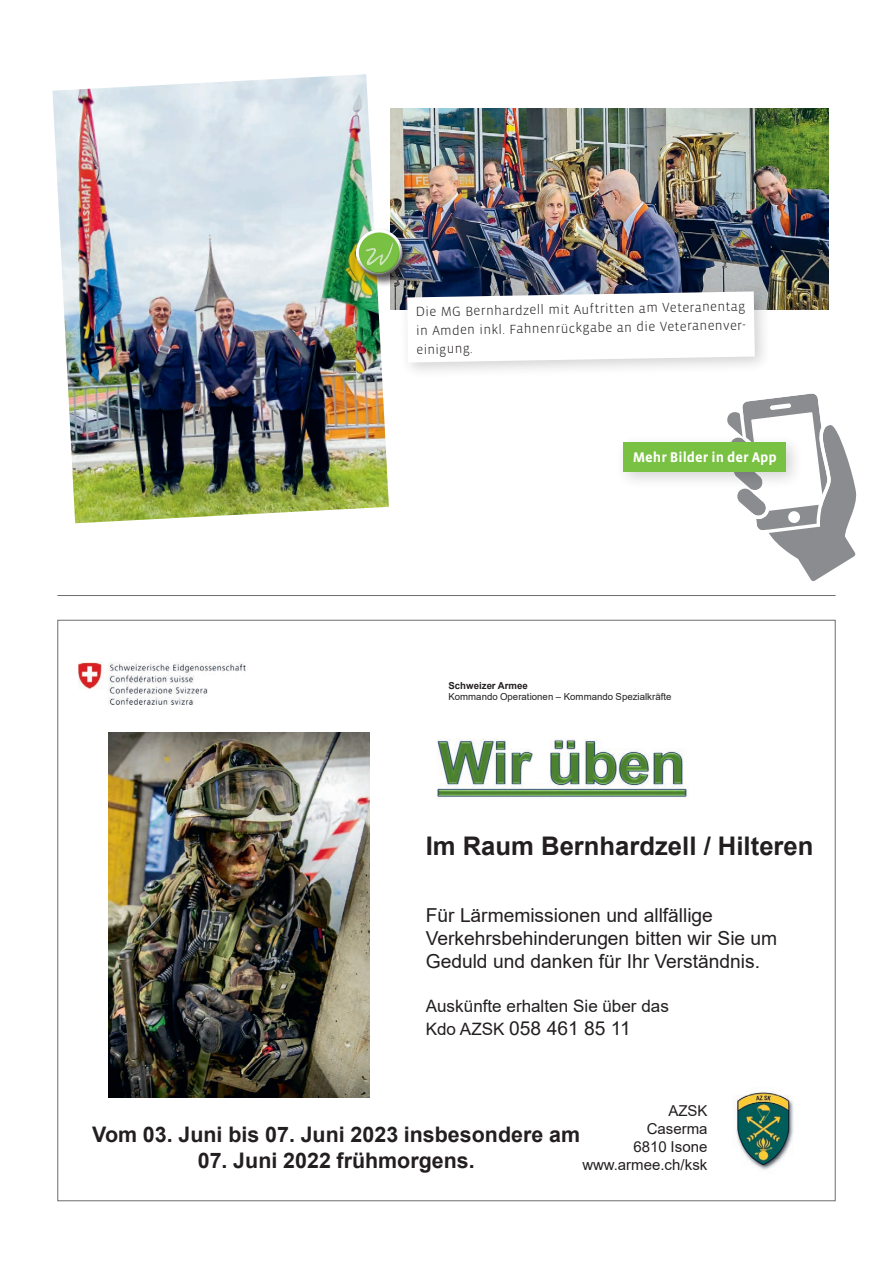
<style>
.page{position:relative;width:893px;height:1263px;background:#fff}
.page>*{position:absolute;margin:0;border:0;box-sizing:border-box;transform-origin:0 0}
.t1{font:700 25.65px "Arial";color:#231f20}
.t2{font:700 21.45px "Arial";color:#231f20}
.t3{font:19.2px/23.1px "Arial";letter-spacing:-.005em;color:#231f20}
.t4{font:17.1px "Arial";color:#231f20}
.t5{font:15px/18px "Arial";color:#231f20;text-align:right}
.t6{font:700 14.25px "Vista Sans";color:#fff}
.t7{font:300 13.5px/18.8px "Vista Sans";color:#231f20}
.t8{font:9.6px "Arial";letter-spacing:.005em;color:#231f20}
.t9{font:700 9.6px "Arial";letter-spacing:.005em;color:#231f20}
.s1{font-size:17.1px}
</style>
<div class="page">
<img style="left:52px;top:74px;width:337px;height:449px">
<img style="left:390px;top:108px;width:438px;height:201px">
<svg style="left:727px;top:393px;width:130px;height:188px"></svg>
<div style="left:615px;top:433px;width:189px;height:57px;background:#231f20;opacity:.2"></div>
<div style="left:624px;top:442px;width:162px;height:29px;background:#79c142"></div>
<div style="left:354px;top:228px;width:60px;height:60px;background:#231f20;opacity:.75"></div>
<img style="left:354px;top:226px;width:52px;height:53px">
<img style="left:78px;top:662px;width:168px;height:42px">
<img style="left:735px;top:1092px;width:59px;height:78px">
<img style="left:438px;top:740px;width:249px;height:57px">
<img style="left:109px;top:732px;width:260px;height:365px">
<hr style="left:57px;top:595px;width:779px;height:1px;background:#6c6d70">
<div style="left:399px;top:283px;width:373px;height:97px;background:#231f20;opacity:.2"></div>
<svg style="left:407px;top:291px;width:348px;height:72px"></svg>
<p class="t7" style="left:416px;top:303px;width:334px;rotate:-1deg">Die MG Bernhardzell mit Auftritten am Veteranentag in Amden inkl. Fahnenrückgabe an die Veteranenver&shy;einigung.</p>
<p class="t6" style="left:633px;top:450px;width:146px">Mehr Bilder in der App</p>
<p class="t9" style="left:448px;top:678px;width:81px">Schweizer Armee</p>
<p class="t8" style="left:448px;top:690px;width:225px">Kommando Operationen – Kommando Spezialkräfte</p>
<h1 class="t1" style="left:426px;top:828px;width:389px">Im Raum Bernhardzell / Hilteren</h1>
<p class="t3" style="left:426px;top:903px;width:353px">Für Lärmemissionen und allfällige<br>Verkehrsbehinderungen bitten wir Sie um<br>Geduld und danken für Ihr Verständnis.</p>
<p class="t4" style="left:426px;top:994px;width:245px">Auskünfte erhalten Sie über das</p>
<p class="t3" style="left:426px;top:1016px;width:207px"><span class="s1">Kdo AZSK</span> 058 461 85 11</p>
<p class="t5" style="left:582px;top:1101px;width:126px">AZSK<br>Caserma<br>6810 Isone www.armee.ch/ksk</p>
<p class="t2" style="left:92px;top:1120px;width:489px">Vom 03. Juni bis 07. Juni 2023 insbesondere am</p>
<p class="t2" style="left:198px;top:1145px;width:278px">07. Juni 2022 frühmorgens.</p>
</div>
